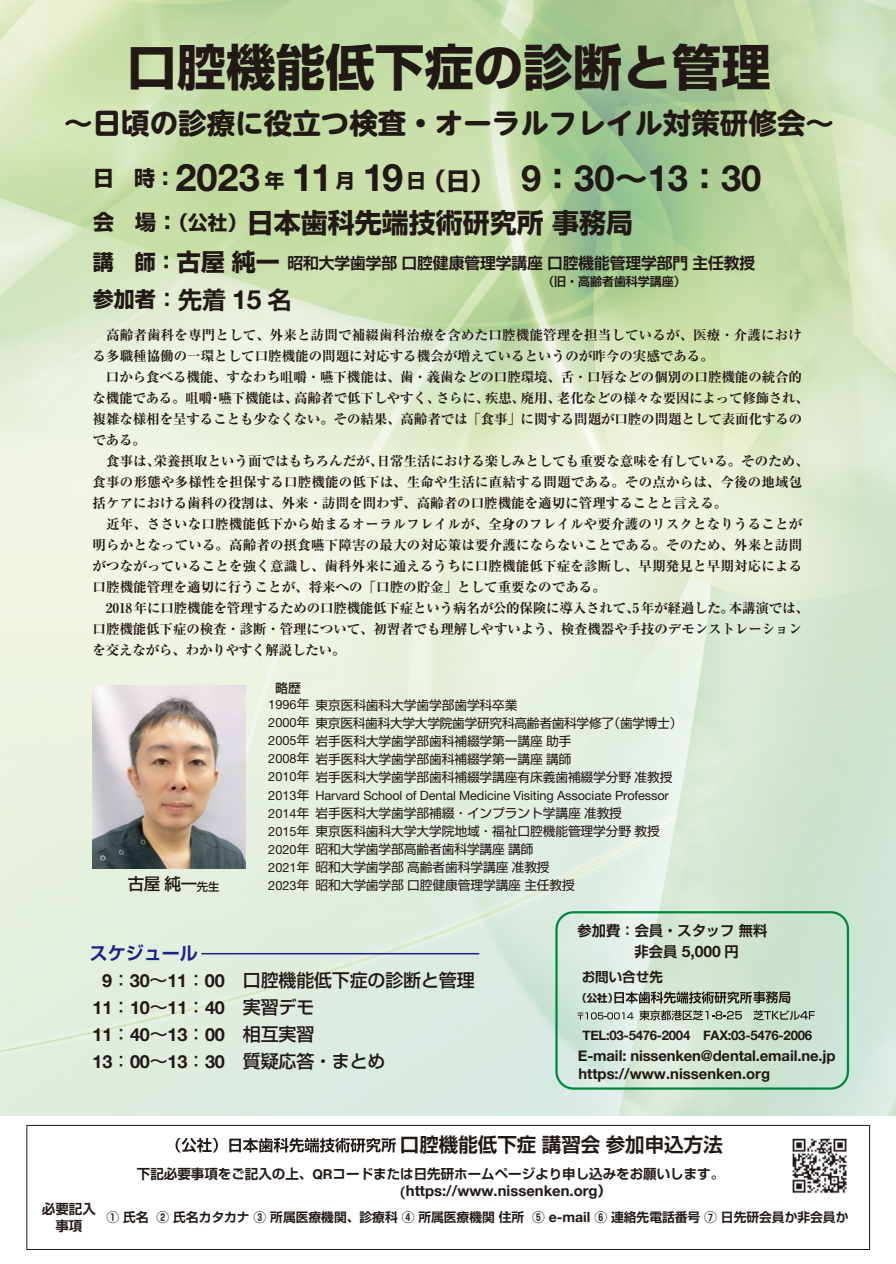
<style>
.page{position:relative;width:896px;height:1264px;background:#fff}
.page>*{position:absolute;margin:0;border:0;box-sizing:border-box;transform-origin:0 0}
.t1{font:700 49.5px "Shin Go Pro";color:#221815}
.t2{font:700 37.95px "Helvetica Neue LT Std";color:#221815}
.t3{font:700 36.3px "Helvetica Neue LT Std";color:#221815}
.t4{font:700 28.5px "UD Shin M Go Pro";color:#221815}
.t5{font:700 27px "Shin Go Pro";color:#221815}
.t6{font:700 24px "Shin Go Pro";color:#221815}
.t7{font:700 21px "Shin Go Pro";color:#221815}
.t8{font:700 19.5px "Shin Go Pro De";color:#221815}
.t9{font:700 18px/27px "Helvetica Neue";letter-spacing:-.01em;color:#221815;text-align:center}
.t10{font:500 18px/27px "Shin Go Pro";letter-spacing:-.01em;color:#221815}
.t11{font:700 18px "Shin Go Pro De";color:#1d2088}
.t12{font:500 16.5px "Shin Go Pro";color:#221815}
.t13{font:700 15.75px "Shin Go Pro De";letter-spacing:-.005em;color:#221815}
.t14{font:700 14.85px/18.1px "Helvetica Neue";color:#221815}
.t15{font:700 14.25px/21px "Shin Go Pro De";color:#221815}
.t16{font:700 expanded 13.5px/21px "Ryumin Pro";color:#221815}
.t17{font:700 13.5px/16.5px "Shin Go Pro De";color:#221815;text-align:center}
.t18{font:700 13.2px "Helvetica Neue";letter-spacing:-.025em;color:#221815}
.t19{font:12.75px/18px "Shin Go Pro";letter-spacing:-.01em;color:#221815}
.t20{font:12.75px/18px "Helvetica Neue LT Std";letter-spacing:-.01em;color:#221815;text-align:justify}
.t21{font:700 12.75px "Shin Go Pro De";color:#221815}
.t22{font:500 12.75px "Shin Go Pro";color:#221815}
.t23{font:700 12px "Shin Go Pro De";letter-spacing:-.005em;color:#221815}
.t24{font:700 10.5px "Shin Go Pro";color:#221815}
.s1{font-family:"Shin Go Pro";font-size:21px}
.s2{font-family:"Shin Go Pro";font-size:22.5px}
.s3{font-family:"Shin Go Pro";font-size:19.5px}
.s4{font-size:21px}
.s5{font-size:22.5px}
.s6{font-size:19.5px}
.s7{font-family:"Shin Go Pro";font-size:33px}
.s8{font-size:24px}
.s9{font-family:"Shin Go Pro De";font-size:22.5px}
.s10{font-family:"Shin Go Pro De";font-size:24px}
.s11{font-family:"Helvetica Neue";font-size:26.4px}
.s12{font-size:11.25px}
.s13{font-family:"Shin Go Pro"}
.s14{font-family:"Shin Go Pro";font-weight:500}
.s15{font-family:"Helvetica Neue";font-size:15.75px}
.s16{font-family:"Shin Go Pro";font-size:13.5px}
.s17{font-family:"Helvetica Neue"}
.s18{font-family:"Helvetica Neue";font-size:14.1px}
</style>
<div class="page">
<img style="left:0;top:0;width:896px;height:1115px">
<img style="left:93px;top:685px;width:152px;height:183px">
<div style="left:555px;top:911px;width:294px;height:178px;border:2px solid #00873c;border-radius:17px"></div>
<svg style="left:175px;top:1137px;width:43px;height:15px"></svg>
<svg style="left:229px;top:1137px;width:167px;height:15px"></svg>
<img style="left:792px;top:1138px;width:55px;height:55px">
<div style="left:27px;top:1125px;width:842px;height:124px;border:1px solid #221815"></div>
<svg style="left:614px;top:991px;width:176px;height:12px;background:#797d74"></svg>
<svg style="left:577px;top:1012px;width:56px;height:7px"></svg>
<svg style="left:639px;top:1010px;width:103px;height:10px"></svg>
<svg style="left:753px;top:1010px;width:61px;height:10px"></svg>
<hr style="left:201px;top:952px;width:278px;height:2px;background:#1d2088">
<h1 class="t1" style="left:127px;top:28px;width:645px">口腔機能低下症の診断と管理</h1>
<h3 class="t4" style="left:64px;top:100px;width:771px">～日頃の診療に役立つ検査・オーラルフレイル対策研修会～</h3>
<h3 class="t6" style="left:422px;top:161px;width:73px">（日）</h3>
<h2 class="t2" style="left:93px;top:154px;width:334px"><span class="s1">日 時</span><span class="s2">：</span>2023 <span class="s3">年</span> 11 <span class="s3">月</span> 19<span class="s3">日</span></h2>
<h3 class="t5" style="left:93px;top:201px;width:542px"><span class="s4">会 場</span><span class="s5">：</span><span class="s6">（公社）</span>日本歯科先端技術研究所事務局</h3>
<h3 class="t3" style="left:521px;top:156px;width:242px">9<span class="s7">：</span>30<span class="s7">～</span>13<span class="s7">：</span>30</h3>
<h3 class="t7" style="left:93px;top:245px;width:188px">講　師：<span class="s8">古屋純一</span></h3>
<p class="t13" style="left:287px;top:250px;width:469px">昭和大学歯学部口腔健康管理学講座口腔機能管理学部門主任教授</p>
<p class="t23" style="left:542px;top:272px;width:145px">（旧・高齢者歯科学講座）</p>
<h3 class="t7" style="left:93px;top:283px;width:200px">参加者<span class="s9">：</span><span class="s10">先着</span> <span class="s11">15</span> <span class="s10">名</span></h3>
<p class="t16" style="left:93px;top:323px;width:718px">　高齢者歯科を専門として、外来と訪問で補綴歯科治療を含めた口腔機能管理を担当しているが、医療・介護における多職種協働の一環として口腔機能の問題に対応する機会が増えているというのが昨今の実感である。<br>　口から食べる機能、すなわち咀嚼・嚥下機能は、歯・義歯などの口腔環境、舌・口唇などの個別の口腔機能の統合的な機能である。咀嚼・嚥下機能は、高齢者で低下しやすく、さらに、疾患、廃用、老化などの様々な要因によって修飾され、複雑な様相を呈することも少なくない。その結果、高齢者では「食事」に関する問題が口腔の問題として表面化するのである。<br>　食事は、栄養摂取という面ではもちろんだが、日常生活における楽しみとしても重要な意味を有している。そのため、食事の形態や多様性を担保する口腔機能の低下は、生命や生活に直結する問題である。その点からは、今後の地域包括ケアにおける歯科の役割は、外来・訪問を問わず、高齢者の口腔機能を適切に管理することと言える。<br>　近年、ささいな口腔機能低下から始まるオーラルフレイルが、全身のフレイルや要介護のリスクとなりうることが明らかとなっている。高齢者の摂食嚥下障害の最大の対応策は要介護にならないことである。そのため、外来と訪問がつながっていることを強く意識し、歯科外来に通えるうちに口腔機能低下症を診断し、早期発見と早期対応による口腔機能管理を適切に行うことが、将来への「口腔の貯金」として重要なのである。<br>　2018年に口腔機能を管理するための口腔機能低下症という病名が公的保険に導入されて、5年が経過した。本講演では、口腔機能低下症の検査・診断・管理について、初習者でも理解しやすいよう、検査機器や手技のデモンストレーションを交えながら、わかりやすく解説したい。</p>
<p class="t12" style="left:128px;top:870px;width:93px">古屋純一<span class="s12">先生</span></p>
<p class="t22" style="left:275px;top:677px;width:27px">略歴</p>
<p class="t20" style="left:268px;top:695px;width:43px">1996<span class="s13">年</span>2000<span class="s13">年</span>2005<span class="s13">年</span>2008<span class="s13">年</span>2010<span class="s13">年</span>2013<span class="s13">年</span>2014<span class="s13">年</span>2015<span class="s13">年</span>2020<span class="s13">年</span>2021<span class="s13">年</span>2023<span class="s13">年</span></p>
<p class="t19" style="left:315px;top:694px;width:368px">東京医科歯科大学歯学部歯学科卒業<br>東京医科歯科大学大学院歯学研究科高齢者歯科学修了（歯学博士）岩手医科大学歯学部歯科補綴学第一講座助手<br>岩手医科大学歯学部歯科補綴学第一講座講師<br>岩手医科大学歯学部歯科補綴学講座有床義歯補綴学分野准教授</p>
<p class="t20" style="left:315px;top:786px;width:355px">Harvard School of Dental Medicine Visiting Associate Professor</p>
<p class="t19" style="left:315px;top:802px;width:346px">岩手医科大学歯学部補綴・インプラント学講座准教授<br>東京医科歯科大学大学院地域・福祉口腔機能管理学分野教授昭和大学歯学部高齢者歯科学講座講師<br>昭和大学歯学部高齢者歯科学講座准教授<br>昭和大学歯学部口腔健康管理学講座主任教授</p>
<h3 class="t11" style="left:90px;top:938px;width:110px">スケジュール</h3>
<h3 class="t9" style="left:93px;top:967px;width:134px">9<span class="s14">：</span>30<span class="s14">～</span>11<span class="s14">：</span>00<br>11<span class="s14">：</span>10<span class="s14">～</span>11<span class="s14">：</span>40<br>11<span class="s14">：</span>40<span class="s14">～</span>13<span class="s14">：</span>00<br>13<span class="s14">：</span>00<span class="s14">～</span>13<span class="s14">：</span>30</h3>
<h3 class="t10" style="left:243px;top:963px;width:233px">口腔機能低下症の診断と管理実習デモ<br>相互実習<br>質疑応答・まとめ</h3>
<p class="t15" style="left:577px;top:917px;width:191px">参加費：会員・スタッフ無料　　　　非会員 <span class="s15">5,000</span> 円</p>
<p class="t24" style="left:576px;top:989px;width:43px">（公社）</p>
<p class="t17" style="left:582px;top:967px;width:82px">お問い合せ先</p>
<p class="t18" style="left:582px;top:1025px;width:231px">TEL:03-5476-2004 FAX:03-5476-2006</p>
<p class="t14" style="left:578px;top:1046px;width:259px">E-mail: nissenken@dental.email.ne.jp https://www.nissenken.org</p>
<h3 class="t8" style="left:400px;top:1128px;width:324px">口腔機能低下症講習会参加申込方法</h3>
<p class="t14" style="left:392px;top:1181px;width:220px"><sub>（</sub>https://www.nissenken.org<span class="s16">）</span></p>
<p class="t17" style="left:137px;top:1163px;width:589px">下記必要事項をご記入の上、<span class="s17">QR</span>コードまたは日先研ホームページより申し込みをお願いします。</p>
<p class="t17" style="left:42px;top:1199px;width:55px">必要記入事項</p>
<p class="t21" style="left:107px;top:1206px;width:743px">① 氏名 ② 氏名カタカナ ③ 所属医療機関、診療科 ④ 所属医療機関住所 ⑤ <span class="s18">e-mail</span> ⑥ 連絡先電話番号 ⑦ 日先研会員か非会員か</p>
</div>
